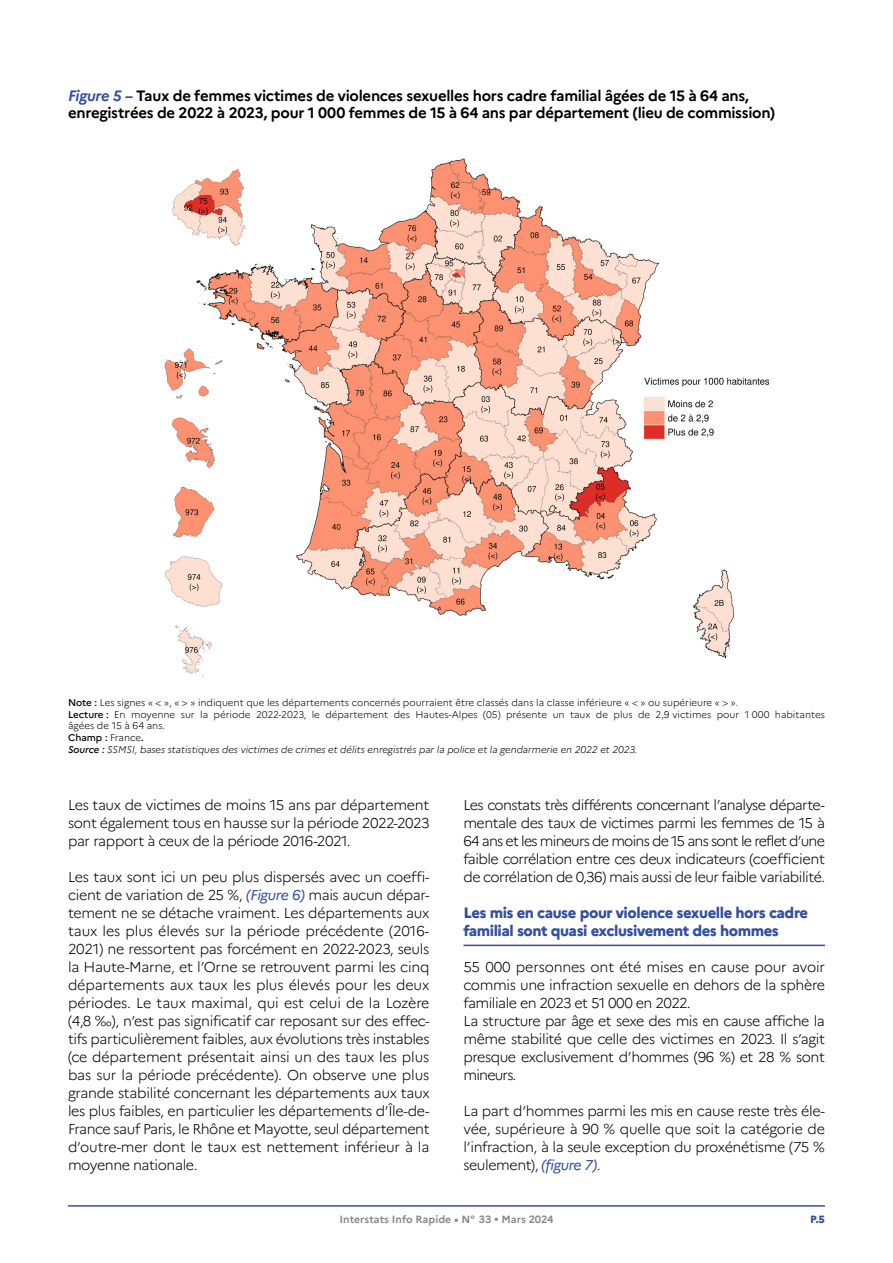
<style>
.page{position:relative;width:893px;height:1263px;background:#fff}
.page>*{position:absolute;margin:0;border:0;box-sizing:border-box;transform-origin:0 0}
.ENCADRE_TITRE{font:700 15px/16.5px "Marianne";letter-spacing:-.02em;color:#000}
.Intertitre_n1{font:800 15px/18px "Marianne";letter-spacing:-.03em;color:#334f9e}
.texte_courant{font:300 14.25px/18px "Marianne";letter-spacing:-.03em;color:#000;text-align:justify}
.t1{font:700 10.5px "Marianne";color:#878988}
.t2{font:800 10.5px "Marianne";color:#334f9e}
.Lecture-Notes{font:300 9.75px/11.7px "Marianne";color:#000}
.Sources{font:italic 300 9.75px "Marianne";color:#000}
.Lecture-Notes-2{font:500 9.75px "Marianne";color:#000}
.s1{font-style:italic;color:#334f9e}
.s2{font-weight:500}
.s3{font-weight:300}
.s4{font-weight:400;font-style:italic;color:#334f9e}
</style>
<div class="page">
<hr style="left:68px;top:1205px;width:757px;height:2px;background:#334f9e">
<img style="left:164px;top:158px;width:606px;height:519px">
<hr style="left:463px;top:945px;width:362px;height:1px;background:#334f9e">
<p class="ENCADRE_TITRE" style="left:68px;top:88px;width:709px"><span class="s1">Figure 5 –</span> Taux de femmes victimes de violences sexuelles hors cadre familial âgées de 15 à 64 ans, enregistrées de 2022 à 2023, pour 1 000 femmes de 15 à 64 ans par département (lieu de commission)</p>
<p class="Lecture-Notes" style="left:68px;top:697px;width:672px"><span class="s2">Note :</span> Les signes « &lt; », « &gt; » indiquent que les départements concernés pourraient être classés dans la classe inférieure « &lt; » ou supérieure « &gt; ».</p>
<p class="Lecture-Notes" style="left:68px;top:708px;width:758px"><span class="s2">Lecture :</span> En moyenne sur la période 2022-2023, le département des Hautes-Alpes (05) présente un taux de plus de 2,9 victimes pour 1 000 habitantes âgées de 15 à 64 ans.</p>
<p class="Lecture-Notes-2" style="left:68px;top:732px;width:77px">Champ : <span class="s3">France</span>.</p>
<p class="Sources" style="left:68px;top:743px;width:571px"><span class="s2">Source :</span> SSMSI, bases statistiques des victimes de crimes et délits enregistrés par la police et la gendarmerie en 2022 et 2023.</p>
<p class="texte_courant" style="left:68px;top:796px;width:363px">Les taux de victimes de moins 15 ans par département sont également tous en hausse sur la période 2022-2023 par rapport à ceux de la période 2016-2021.</p>
<p class="texte_courant" style="left:68px;top:868px;width:363px">Les taux sont ici un peu plus dispersés avec un coeffi&shy;cient de variation de 25 %, <span class="s4">(Figure 6)</span> mais aucun dépar&shy;tement ne se détache vraiment. Les départements aux taux les plus élevés sur la période précédente (2016- 2021) ne ressortent pas forcément en 2022-2023, seuls la Haute-Marne, et l’Orne se retrouvent parmi les cinq départements aux taux les plus élevés pour les deux périodes. Le taux maximal, qui est celui de la Lozère (4,8 ‰), n’est pas significatif car reposant sur des effec&shy;tifs particulièrement faibles, aux évolutions très instables (ce département présentait ainsi un des taux les plus bas sur la période précédente). On observe une plus grande stabilité concernant les départements aux taux les plus faibles, en particulier les départements d’Île-de-France sauf Paris, le Rhône et Mayotte, seul département d’outre-mer dont le taux est nettement inférieur à la moyenne nationale.</p>
<p class="texte_courant" style="left:463px;top:796px;width:363px">Les constats très différents concernant l’analyse départe&shy;mentale des taux de victimes parmi les femmes de 15 à 64 ans et les mineurs de moins de 15 ans sont le reflet d’une faible corrélation entre ces deux indicateurs (coefficient de corrélation de 0,36) mais aussi de leur faible variabilité.</p>
<p class="Intertitre_n1" style="left:463px;top:904px;width:346px">Les mis en cause pour violence sexuelle hors cadre familial sont quasi exclusivement des hommes</p>
<p class="texte_courant" style="left:463px;top:958px;width:363px">55 000 personnes ont été mises en cause pour avoir commis une infraction sexuelle en dehors de la sphère familiale en 2023 et 51 000 en 2022.</p>
<p class="texte_courant" style="left:463px;top:1012px;width:363px">La structure par âge et sexe des mis en cause affiche la même stabilité que celle des victimes en 2023. Il s’agit presque exclusivement d’hommes (96 %) et 28 % sont mineurs.</p>
<p class="texte_courant" style="left:463px;top:1102px;width:363px">La part d’hommes parmi les mis en cause reste très éle&shy;vée, supérieure à 90 % quelle que soit la catégorie de l’infraction, à la seule exception du proxénétisme (75 % seulement), <span class="s4">(figure 7)</span>.</p>
<p class="t1" style="left:340px;top:1212px;width:215px">Interstats Info Rapide • N° 33 • Mars 2024</p>
<p class="t2" style="left:810px;top:1212px;width:16px">P.5</p>
</div>
